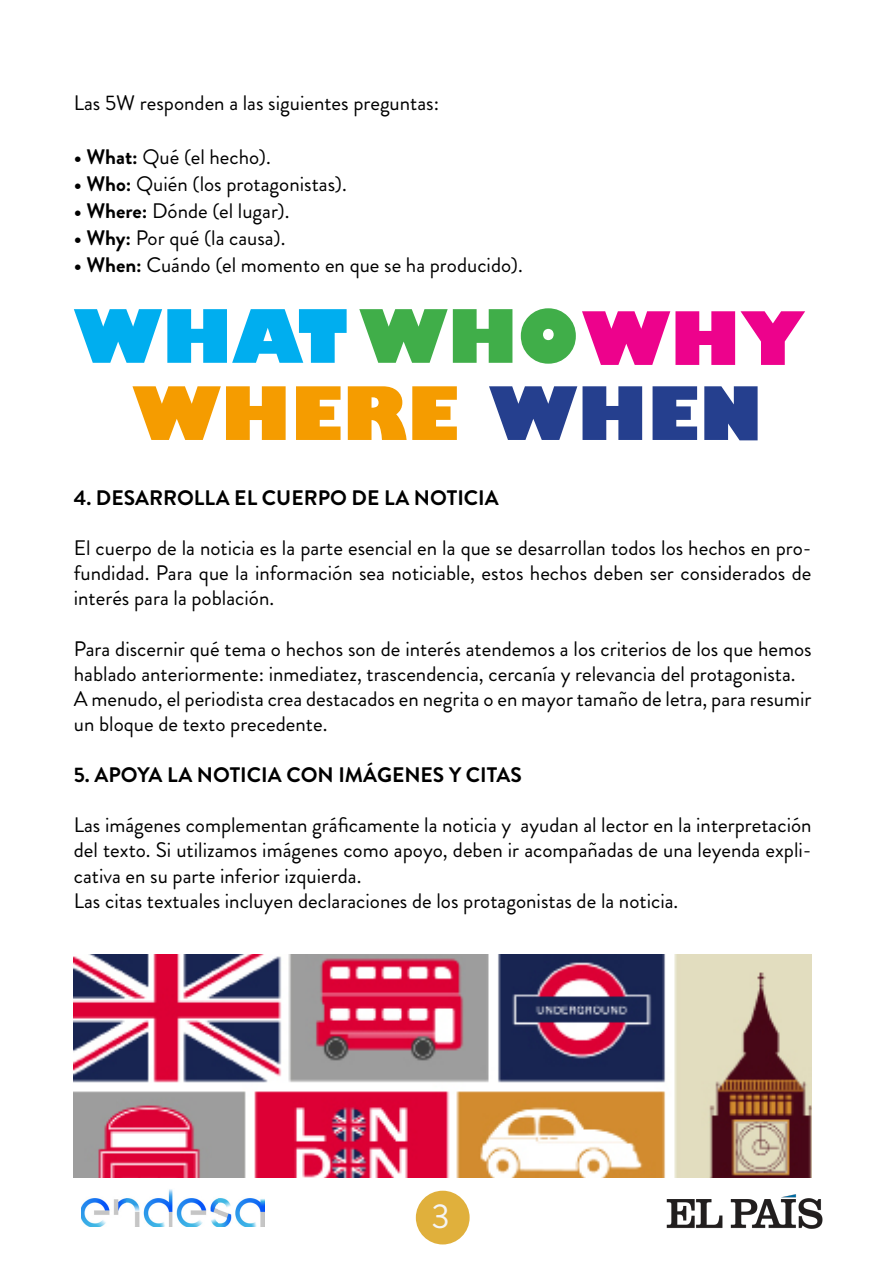
<style>
.page{position:relative;width:893px;height:1263px;background:#fff}
.page>*{position:absolute;margin:0;border:0;box-sizing:border-box;transform-origin:0 0}
.t1{font:800 72px "Gill Sans";color:#00aeef}
.t2{font:800 72px "Gill Sans";color:#f59c00}
.t3{font:34.5px "Brandon Grotesque";color:#f5f5f6}
.t4{font:21px/25.2px "Brandon Grotesque";color:#000;text-align:justify}
.t5{font:700 21px "Brandon Grotesque";color:#000}
.s1{font-weight:700}
.s2{color:#40ae49}
.s3{color:#ed028c}
.s4{color:#253f8e}
</style>
<div class="page">
<div style="left:416px;top:1191px;width:54px;height:53px;background:#e0b03c;border-radius:50%"></div>
<img style="left:667px;top:1194px;width:156px;height:34px">
<img style="left:74px;top:955px;width:738px;height:223px">
<img style="left:81px;top:1189px;width:183px;height:38px">
<p class="t4" style="left:74px;top:91px;width:367px">Las 5W responden a las siguientes preguntas:</p>
<p class="t4" style="left:74px;top:145px;width:198px"><span class="s1">• What:</span> Qué (el hecho).</p>
<p class="t4" style="left:74px;top:172px;width:275px"><span class="s1">• Who:</span> Quién (los protagonistas).</p>
<p class="t4" style="left:74px;top:199px;width:217px"><span class="s1">• Where:</span> Dónde (el lugar).</p>
<p class="t4" style="left:74px;top:226px;width:213px"><span class="s1">• Why:</span> Por qué (la causa).</p>
<p class="t4" style="left:74px;top:253px;width:450px"><span class="s1">• When:</span> Cuándo (el momento en que se ha producido).</p>
<p class="t1" style="left:74px;top:291px;width:733px">WHAT <span class="s2">WHO</span><span class="s3">WHY</span></p>
<p class="t2" style="left:132px;top:368px;width:632px">WHERE <span class="s4">WHEN</span></p>
<p class="t5" style="left:74px;top:483px;width:426px">4. DESARROLLA EL CUERPO DE LA NOTICIA</p>
<p class="t4" style="left:74px;top:535px;width:739px">El cuerpo de la noticia es la parte esencial en la que se desarrollan todos los hechos en pro&shy;fundidad. Para que la información sea noticiable, estos hechos deben ser considerados de interés para la población.</p>
<p class="t4" style="left:74px;top:636px;width:739px">Para discernir qué tema o hechos son de interés atendemos a los criterios de los que hemos hablado anteriormente: inmediatez, trascendencia, cercanía y relevancia del protagonista.</p>
<p class="t4" style="left:74px;top:687px;width:739px">A menudo, el periodista crea destacados en negrita o en mayor tamaño de letra, para resumir un bloque de texto precedente.</p>
<p class="t5" style="left:74px;top:760px;width:449px">5. APOYA LA NOTICIA CON IMÁGENES Y CITAS</p>
<p class="t4" style="left:74px;top:813px;width:739px">Las imágenes complementan gráficamente la noticia y ayudan al lector en la interpretación del texto. Si utilizamos imágenes como apoyo, deben ir acompañadas de una leyenda expli&shy;cativa en su parte inferior izquierda.</p>
<p class="t4" style="left:74px;top:888px;width:606px">Las citas textuales incluyen declaraciones de los protagonistas de la noticia.</p>
<p class="t3" style="left:431px;top:1192px;width:20px">3</p>
</div>
